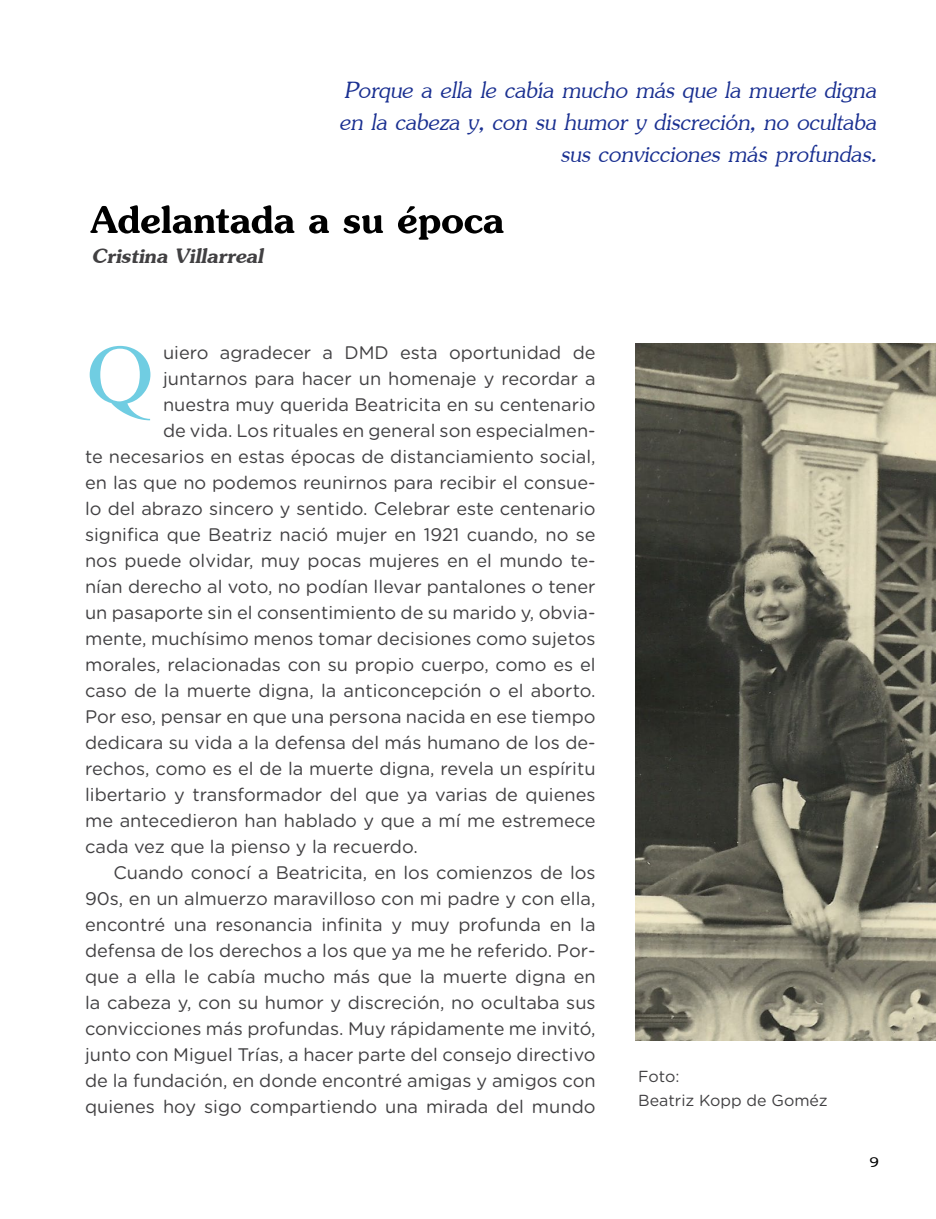
<style>
.page{position:relative;width:936px;height:1219px;background:#fff}
.page>*{position:absolute;margin:0;border:0;box-sizing:border-box;transform-origin:0 0}
.t1{font:72px "Bangla MN";color:#70cde2}
.t2{font:60px "Jasmine UPC Bold";color:#000}
.t3{font:36px/32px "Jasmine UPC Italic";color:#1a3091;text-align:right}
.t4{font:italic 32px "Jasmine UPC Bold";color:#414042}
.t5{font:22px "Jasmine UPC";color:#000}
.t6{font:18.2px "Gotham Rounded";color:#414042}
.t7{font:16px/24px "Gotham Rounded";color:#414042}
</style>
<div class="page">
<img style="left:635px;top:343px;width:300px;height:697px">
<h3 class="t3" style="left:340px;top:70px;width:538px">Porque a ella le cabía mucho más que la muerte digna en la cabeza y, con su humor y discreción, no ocultaba sus convicciones más profundas.</h3>
<h2 class="t2" style="left:91px;top:177px;width:415px">Adelantada a su época</h2>
<h3 class="t4" style="left:93px;top:234px;width:173px">Cristina Villarreal</h3>
<h1 class="t1" style="left:85px;top:336px;width:71px">Q</h1>
<p class="t6" style="left:163px;top:340px;width:434px">uiero agradecer a DMD esta oportunidad de</p>
<p class="t6" style="left:163px;top:366px;width:434px">juntarnos para hacer un homenaje y recordar a</p>
<p class="t6" style="left:163px;top:392px;width:434px">nuestra muy querida Beatricita en su centenario</p>
<p class="t6" style="left:163px;top:418px;width:434px">de vida. Los rituales en general son especialmen-</p>
<p class="t6" style="left:85px;top:444px;width:512px">te necesarios en estas épocas de distanciamiento social,</p>
<p class="t6" style="left:85px;top:470px;width:512px">en las que no podemos reunirnos para recibir el consue-</p>
<p class="t6" style="left:85px;top:496px;width:512px">lo del abrazo sincero y sentido. Celebrar este centenario</p>
<p class="t6" style="left:85px;top:522px;width:512px">significa que Beatriz nació mujer en 1921 cuando, no se</p>
<p class="t6" style="left:85px;top:548px;width:512px">nos puede olvidar, muy pocas mujeres en el mundo te-</p>
<p class="t6" style="left:85px;top:574px;width:512px">nían derecho al voto, no podían llevar pantalones o tener</p>
<p class="t6" style="left:85px;top:600px;width:512px">un pasaporte sin el consentimiento de su marido y, obvia-</p>
<p class="t6" style="left:85px;top:626px;width:512px">mente, muchísimo menos tomar decisiones como sujetos</p>
<p class="t6" style="left:85px;top:652px;width:512px">morales, relacionadas con su propio cuerpo, como es el</p>
<p class="t6" style="left:85px;top:678px;width:512px">caso de la muerte digna, la anticoncepción o el aborto.</p>
<p class="t6" style="left:85px;top:704px;width:512px">Por eso, pensar en que una persona nacida en ese tiempo</p>
<p class="t6" style="left:85px;top:730px;width:512px">dedicara su vida a la defensa del más humano de los de-</p>
<p class="t6" style="left:85px;top:756px;width:512px">rechos, como es el de la muerte digna, revela un espíritu</p>
<p class="t6" style="left:85px;top:782px;width:512px">libertario y transformador del que ya varias de quienes</p>
<p class="t6" style="left:85px;top:808px;width:512px">me antecedieron han hablado y que a mí me estremece</p>
<p class="t6" style="left:85px;top:834px;width:334px">cada vez que la pienso y la recuerdo.</p>
<p class="t6" style="left:113px;top:860px;width:483px">Cuando conocí a Beatricita, en los comienzos de los</p>
<p class="t6" style="left:85px;top:886px;width:512px">90s, en un almuerzo maravilloso con mi padre y con ella,</p>
<p class="t6" style="left:85px;top:912px;width:512px">encontré una resonancia infinita y muy profunda en la</p>
<p class="t6" style="left:85px;top:938px;width:512px">defensa de los derechos a los que ya me he referido. Por-</p>
<p class="t6" style="left:85px;top:964px;width:512px">que a ella le cabía mucho más que la muerte digna en</p>
<p class="t6" style="left:85px;top:990px;width:512px">la cabeza y, con su humor y discreción, no ocultaba sus</p>
<p class="t6" style="left:85px;top:1016px;width:512px">convicciones más profundas. Muy rápidamente me invitó,</p>
<p class="t6" style="left:85px;top:1042px;width:512px">junto con Miguel Trías, a hacer parte del consejo directivo</p>
<p class="t6" style="left:85px;top:1068px;width:512px">de la fundación, en donde encontré amigas y amigos con</p>
<p class="t6" style="left:85px;top:1094px;width:512px">quienes hoy sigo compartiendo una mirada del mundo</p>
<p class="t7" style="left:638px;top:1063px;width:191px">Foto:<br>Beatriz Kopp de Goméz</p>
<p class="t5" style="left:869px;top:1147px;width:12px">9</p>
</div>
